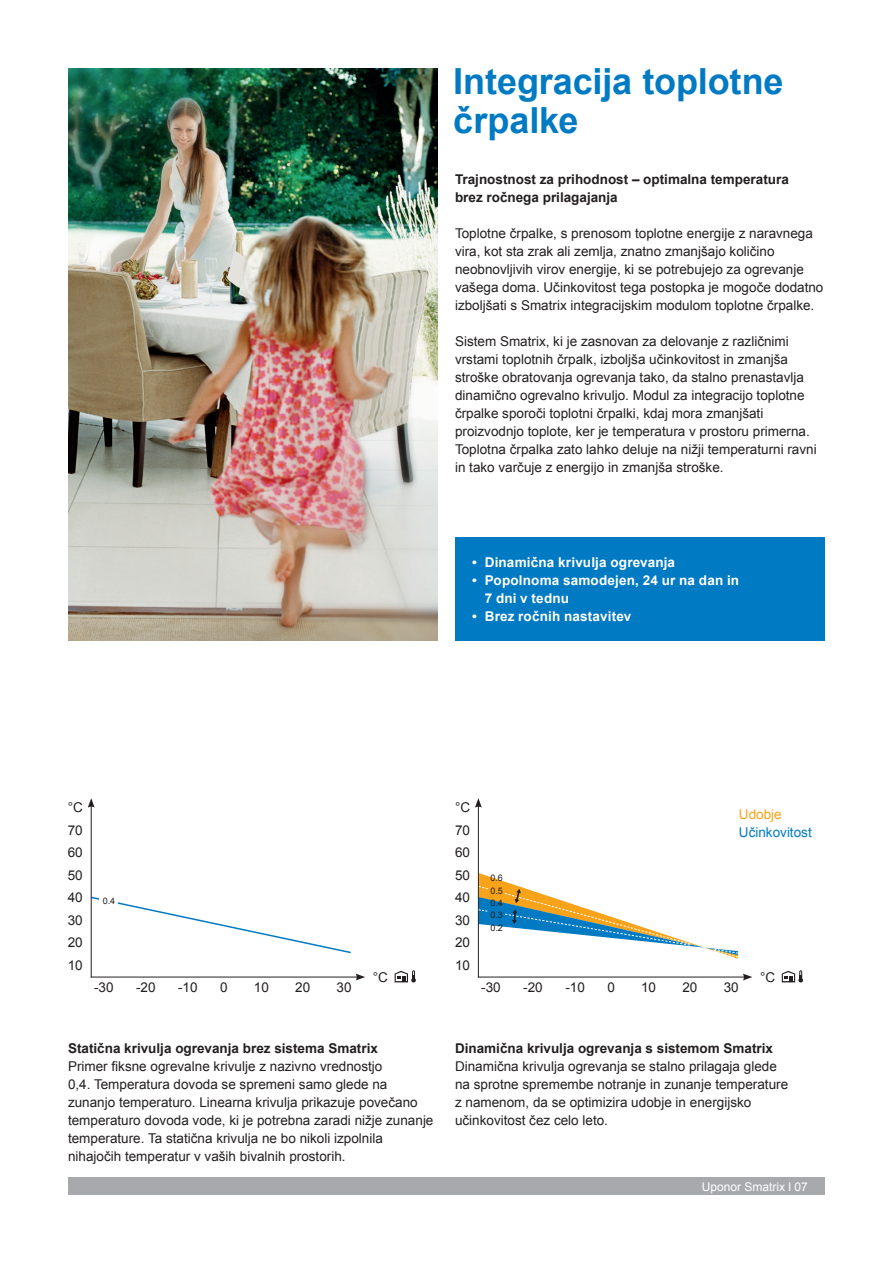
<style>
.page{position:relative;width:893px;height:1263px;background:#fff}
.page>*{position:absolute;margin:0;border:0;box-sizing:border-box;transform-origin:0 0}
.blue_headline_24_26{font:700 36px/39px "Arial";letter-spacing:-.005em;color:#007ac2}
.copy_9_12{font:13.5px/18px "Arial";color:#231f20}
.copy_9_12-2{font:700 13.5px "Arial";color:#231f20}
.bluebox_bulletpoints{font:700 13.5px/18px "Arial";letter-spacing:.01em;color:#fff}
.t1{font:13.5px "Arial";color:#007ac2}
.t2{font:13.5px "Arial";color:#f9a31b}
.t3{font:12px "Arial";color:#fff}
.t4{font:9px "Arial";color:#231f20}
</style>
<div class="page">
<div style="left:68px;top:1178px;width:757px;height:17px;background:#a8a9ad"></div>
<svg style="left:395px;top:970px;width:21px;height:12px"></svg>
<svg style="left:90px;top:896px;width:261px;height:58px"></svg>
<div style="left:100px;top:895px;width:18px;height:15px;background:#fff"></div>
<hr style="left:91px;top:805px;width:1px;height:172px;background:#231f20">
<svg style="left:88px;top:798px;width:7px;height:10px"></svg>
<hr style="left:91px;top:977px;width:267px;height:1px;background:#231f20">
<svg style="left:356px;top:973px;width:9px;height:7px"></svg>
<svg style="left:782px;top:970px;width:21px;height:12px"></svg>
<hr style="left:478px;top:805px;width:1px;height:172px;background:#231f20">
<svg style="left:475px;top:798px;width:7px;height:10px"></svg>
<hr style="left:478px;top:977px;width:267px;height:1px;background:#231f20">
<svg style="left:743px;top:973px;width:9px;height:7px"></svg>
<svg style="left:478px;top:873px;width:260px;height:86px"></svg>
<img style="left:68px;top:68px;width:370px;height:572px">
<div style="left:455px;top:537px;width:370px;height:103px;background:#007ac2"></div>
<p class="blue_headline_24_26" style="left:453px;top:63px;width:332px">Integracija toplotne črpalke</p>
<p class="copy_9_12-2" style="left:455px;top:170px;width:335px">Trajnostnost za prihodnost – optimalna temperatura</p>
<p class="copy_9_12-2" style="left:455px;top:188px;width:164px">brez ročnega prilagajanja</p>
<p class="copy_9_12" style="left:455px;top:224px;width:370px">Toplotne črpalke, s prenosom toplotne energije z naravnega vira, kot sta zrak ali zemlja, znatno zmanjšajo količino neobnovljivih virov energije, ki se potrebujejo za ogrevanje vašega doma. Učinkovitost tega postopka je mogoče dodatno izboljšati s Smatrix integracijskim modulom toplotne črpalke.</p>
<p class="copy_9_12" style="left:455px;top:332px;width:363px">Sistem Smatrix, ki je zasnovan za delovanje z različnimi vrstami toplotnih črpalk, izboljša učinkovitost in zmanjša stroške obratovanja ogrevanja tako, da stalno prenastavlja dinamično ogrevalno krivuljo. Modul za integracijo toplotne črpalke sporoči toplotni črpalki, kdaj mora zmanjšati proizvodnjo toplote, ker je temperatura v prostoru primerna.<br>Toplotna črpalka zato lahko deluje na nižji temperaturni ravni in tako varčuje z energijo in zmanjša stroške.</p>
<p class="bluebox_bulletpoints" style="left:472px;top:553px;width:205px">• Dinamična krivulja ogrevanja</p>
<p class="bluebox_bulletpoints" style="left:485px;top:571px;width:256px;text-indent:-13px">• Popolnoma samodejen, 24 ur na dan in<br>7 dni v tednu</p>
<p class="bluebox_bulletpoints" style="left:472px;top:607px;width:161px">• Brez ročnih nastavitev</p>
<p class="copy_9_12" style="left:68px;top:798px;width:17px">°C</p>
<p class="copy_9_12" style="left:68px;top:821px;width:17px">70</p>
<p class="copy_9_12" style="left:68px;top:843px;width:17px">60</p>
<p class="copy_9_12" style="left:68px;top:866px;width:17px">50</p>
<p class="copy_9_12" style="left:68px;top:888px;width:17px">40</p>
<p class="copy_9_12" style="left:68px;top:911px;width:17px">30</p>
<p class="copy_9_12" style="left:68px;top:933px;width:17px">20</p>
<p class="copy_9_12" style="left:68px;top:956px;width:17px">10</p>
<p class="t4" style="left:103px;top:895px;width:14px">0.4</p>
<p class="copy_9_12" style="left:455px;top:798px;width:17px">°C</p>
<p class="copy_9_12" style="left:455px;top:821px;width:17px">70</p>
<p class="copy_9_12" style="left:455px;top:843px;width:17px">60</p>
<p class="copy_9_12" style="left:455px;top:866px;width:17px">50</p>
<p class="copy_9_12" style="left:455px;top:888px;width:17px">40</p>
<p class="copy_9_12" style="left:455px;top:911px;width:17px">30</p>
<p class="copy_9_12" style="left:455px;top:933px;width:17px">20</p>
<p class="copy_9_12" style="left:455px;top:956px;width:17px">10</p>
<p class="t4" style="left:490px;top:872px;width:14px">0.6</p>
<p class="t4" style="left:490px;top:884px;width:14px">0.5</p>
<p class="t4" style="left:490px;top:897px;width:14px">0.4</p>
<p class="t4" style="left:490px;top:909px;width:14px">0.3</p>
<p class="t4" style="left:490px;top:922px;width:14px">0.2</p>
<p class="t2" style="left:739px;top:805px;width:44px">Udobje</p>
<p class="t1" style="left:739px;top:823px;width:74px">Učinkovitost</p>
<p class="copy_9_12" style="left:94px;top:978px;width:21px">-30</p>
<p class="copy_9_12" style="left:136px;top:978px;width:21px">-20</p>
<p class="copy_9_12" style="left:178px;top:978px;width:21px">-10</p>
<p class="copy_9_12" style="left:220px;top:978px;width:9px">0</p>
<p class="copy_9_12" style="left:254px;top:978px;width:17px">10</p>
<p class="copy_9_12" style="left:295px;top:978px;width:17px">20</p>
<p class="copy_9_12" style="left:337px;top:978px;width:17px">30</p>
<p class="copy_9_12" style="left:373px;top:968px;width:17px">°C</p>
<p class="copy_9_12" style="left:481px;top:978px;width:21px">-30</p>
<p class="copy_9_12" style="left:523px;top:978px;width:21px">-20</p>
<p class="copy_9_12" style="left:565px;top:978px;width:21px">-10</p>
<p class="copy_9_12" style="left:607px;top:978px;width:9px">0</p>
<p class="copy_9_12" style="left:641px;top:978px;width:17px">10</p>
<p class="copy_9_12" style="left:682px;top:978px;width:17px">20</p>
<p class="copy_9_12" style="left:724px;top:978px;width:17px">30</p>
<p class="copy_9_12" style="left:760px;top:968px;width:17px">°C</p>
<p class="copy_9_12-2" style="left:68px;top:1039px;width:311px">Statična krivulja ogrevanja brez sistema Smatrix</p>
<p class="copy_9_12" style="left:68px;top:1057px;width:367px">Primer fiksne ogrevalne krivulje z nazivno vrednostjo<br>0,4. Temperatura dovoda se spremeni samo glede na zunanjo temperaturo. Linearna krivulja prikazuje povečano temperaturo dovoda vode, ki je potrebna zaradi nižje zunanje temperature. Ta statična krivulja ne bo nikoli izpolnila nihajočih temperatur v vaših bivalnih prostorih.</p>
<p class="copy_9_12-2" style="left:455px;top:1039px;width:320px">Dinamična krivulja ogrevanja s sistemom Smatrix</p>
<p class="copy_9_12" style="left:455px;top:1057px;width:335px">Dinamična krivulja ogrevanja se stalno prilagaja glede na sprotne spremembe notranje in zunanje temperature z namenom, da se optimizira udobje in energijsko učinkovitost čez celo leto.</p>
<p class="t3" style="left:702px;top:1179px;width:108px">Uponor Smatrix l 07</p>
</div>
